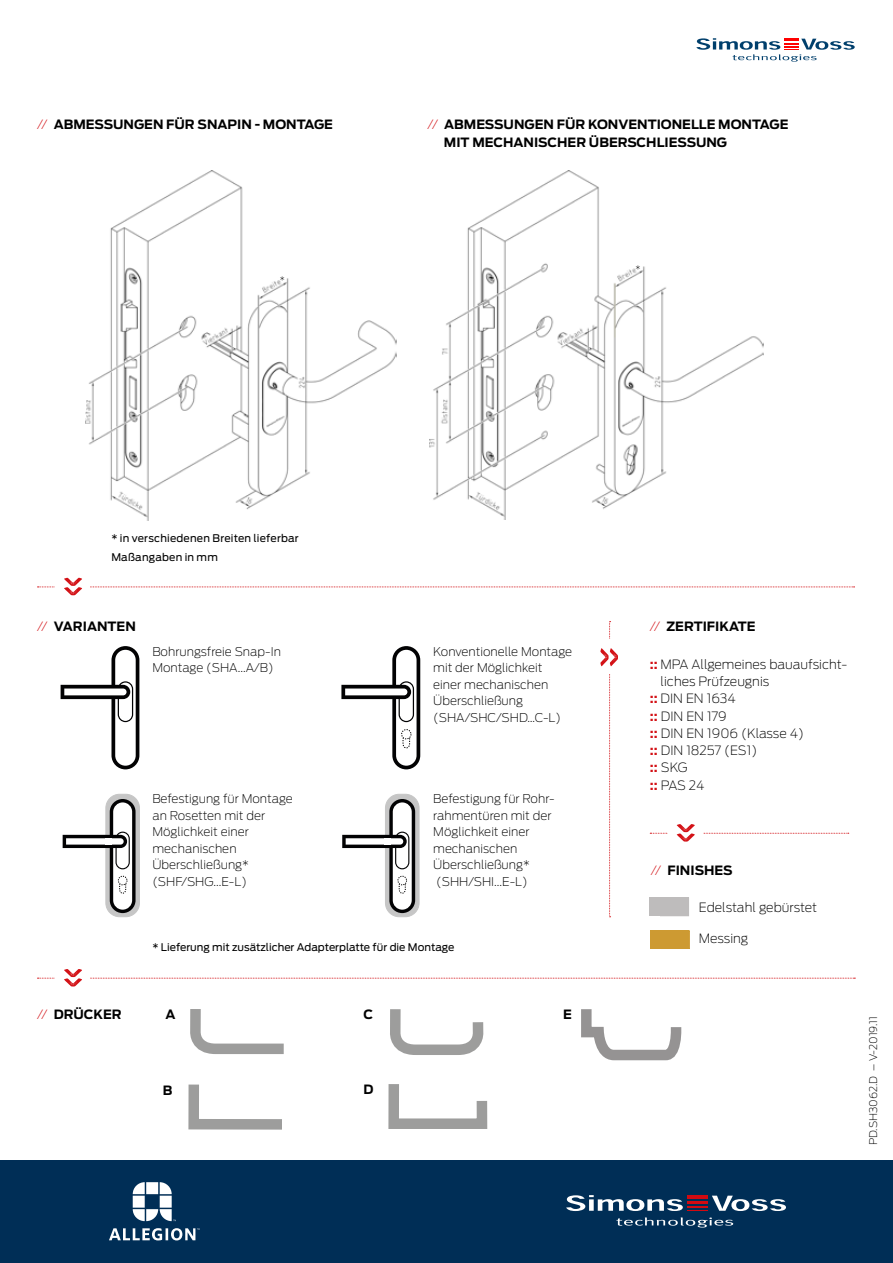
<style>
.page{position:relative;width:893px;height:1263px;background:#fff}
.page>*{position:absolute;margin:0;border:0;box-sizing:border-box;transform-origin:0 0}
.t1{font:700 12.75px/18px "Antenna";color:#000}
.t2{font:200 12.75px "Antenna";color:#000}
.t3{font:200 12px/16.5px "Antenna";color:#000}
.t4{font:10.5px/19.5px "Antenna";color:#000}
.t5{font:200 10.5px "Antenna";color:#000}
.t6{font:200 9px "Antenna";color:#000}
.s1{font-weight:200;color:#d31116}
.s2{font-weight:700;color:#d31116}
</style>
<div class="page">
<svg style="left:696px;top:38px;width:159px;height:24px"></svg>
<svg style="left:38px;top:578px;width:817px;height:17px"></svg>
<svg style="left:650px;top:824px;width:199px;height:18px"></svg>
<svg style="left:600px;top:621px;width:18px;height:296px"></svg>
<svg style="left:37px;top:969px;width:818px;height:17px"></svg>
<svg style="left:383px;top:1009px;width:110px;height:152px"></svg>
<div style="left:651px;top:930px;width:38px;height:19px;background:#cd9a32"></div>
<div style="left:661px;top:930px;width:29px;height:19px;border:1px solid #cd9a32"></div>
<div style="left:650px;top:898px;width:39px;height:18px;background:#bebcbc"></div>
<img style="left:85px;top:170px;width:311px;height:350px">
<svg style="left:581px;top:1009px;width:101px;height:52px"></svg>
<img style="left:429px;top:170px;width:335px;height:349px">
<svg style="left:341px;top:646px;width:79px;height:123px"></svg>
<div style="left:106px;top:794px;width:33px;height:123px;background:#c6c6c6;border-radius:14px"></div>
<div style="left:105px;top:794px;width:35px;height:123px;border:1px solid #c6c6c6;border-radius:14px"></div>
<div style="left:108px;top:797px;width:30px;height:117px;border:2px solid #c6c6c6;border-radius:14px"></div>
<svg style="left:63px;top:799px;width:73px;height:114px"></svg>
<svg style="left:61px;top:646px;width:78px;height:123px"></svg>
<div style="left:385px;top:794px;width:34px;height:123px;background:#c6c6c6;border-radius:14px"></div>
<div style="left:385px;top:794px;width:34px;height:123px;border:1px solid #c6c6c6;border-radius:14px"></div>
<div style="left:387px;top:797px;width:30px;height:117px;border:2px solid #c6c6c6;border-radius:14px"></div>
<svg style="left:342px;top:799px;width:73px;height:114px"></svg>
<div style="left:0;top:1161px;width:893px;height:102px;background:#002e56"></div>
<svg style="left:616px;top:1217px;width:117px;height:10px"></svg>
<svg style="left:566px;top:1195px;width:220px;height:16px"></svg>
<hr style="left:687px;top:1201px;width:21px;height:3px;background:#d20a11">
<hr style="left:687px;top:1206px;width:21px;height:2px;background:#d20a11">
<svg style="left:109px;top:1009px;width:185px;height:232px"></svg>
<p class="t1" style="left:37px;top:115px;width:297px"><span class="s1">//</span> ABMESSUNGEN FÜR SNAPIN - MONTAGE</p>
<p class="t6" style="left:280px;top:274px;width:7px">*</p>
<p class="t1" style="left:444px;top:115px;width:346px;text-indent:-16px"><span class="s1">//</span> ABMESSUNGEN FÜR KONVENTIONELLE MONTAGE<br>MIT MECHANISCHER ÜBERSCHLIESSUNG</p>
<p class="t6" style="left:635px;top:263px;width:7px">*</p>
<p class="t4" style="left:111px;top:528px;width:189px">* in verschiedenen Breiten lieferbar<br>Maßangaben in mm</p>
<p class="t1" style="left:37px;top:618px;width:100px"><span class="s1">//</span> VARIANTEN</p>
<p class="t1" style="left:650px;top:618px;width:107px"><span class="s1">//</span> ZERTIFIKATE</p>
<p class="t1" style="left:37px;top:1005px;width:86px"><span class="s1">//</span> DRÜCKER</p>
<p class="t3" style="left:152px;top:643px;width:130px">Bohrungsfreie Snap-In<br>Montage (SHA...A/B)</p>
<p class="t3" style="left:433px;top:643px;width:140px">Konventionelle Montage mit der Möglichkeit einer mechanischen<br>Überschließung (SHA/SHC/SHD…C-L)</p>
<p class="t3" style="left:152px;top:790px;width:142px">Befestigung für Montage an Rosetten mit der<br>Möglichkeit einer mechanischen<br>Überschließung* (SHF/SHG...E-L)</p>
<p class="t3" style="left:433px;top:790px;width:123px">Befestigung für Rohr&shy;rahmentüren mit der<br>Möglichkeit einer mechanischen<br>Überschließung* (SHH/SHI...E-L)</p>
<p class="t4" style="left:152px;top:938px;width:303px">* Lieferung mit zusätzlicher Adapterplatte für die Montage</p>
<p class="t1" style="left:165px;top:1006px;width:12px">A</p>
<p class="t1" style="left:163px;top:1081px;width:11px">B</p>
<p class="t1" style="left:364px;top:1006px;width:11px">C</p>
<p class="t1" style="left:563px;top:1006px;width:10px">E</p>
<p class="t1" style="left:364px;top:1081px;width:12px">D</p>
<p class="t2" style="left:650px;top:656px;width:199px"><span class="s2">::</span> MPA Allgemeines bauaufsicht-</p>
<p class="t2" style="left:661px;top:673px;width:110px">liches Prüfzeugnis</p>
<p class="t2" style="left:650px;top:690px;width:88px"><span class="s2">::</span> DIN EN 1634</p>
<p class="t2" style="left:650px;top:708px;width:78px"><span class="s2">::</span> DIN EN 179</p>
<p class="t2" style="left:650px;top:725px;width:156px"><span class="s2">::</span> DIN EN 1906 (Klasse 4)</p>
<p class="t2" style="left:650px;top:742px;width:109px"><span class="s2">::</span> DIN 18257 (ES1)</p>
<p class="t2" style="left:650px;top:759px;width:39px"><span class="s2">::</span> SKG</p>
<p class="t2" style="left:650px;top:777px;width:56px"><span class="s2">::</span> PAS 24</p>
<p class="t1" style="left:651px;top:861px;width:83px"><span class="s1">//</span> FINISHES</p>
<p class="t2" style="left:699px;top:899px;width:120px">Edelstahl gebürstet</p>
<p class="t2" style="left:699px;top:930px;width:51px">Messing</p>
<p class="t5" style="left:866px;top:1145px;width:130px;rotate:-90deg">PD.SH3062.D – V-2019.11</p>
</div>
